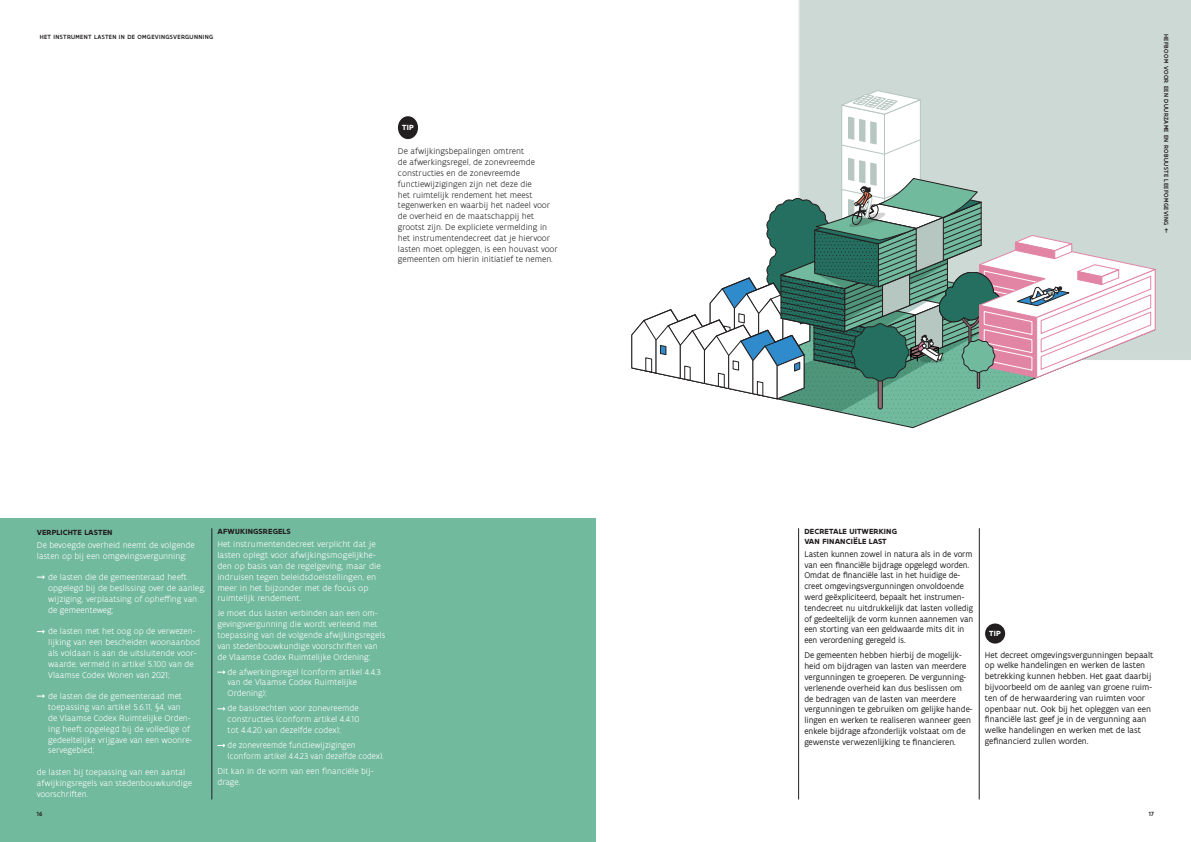
<style>
.page{position:relative;width:1191px;height:842px;background:#fff}
.page>*{position:absolute;margin:0;border:0;box-sizing:border-box;transform-origin:0 0}
.body{font:9px/10.8px "Flanders Art Sans";color:#231f20}
.master_-_paginanummering{font:300 9px/10.8px "Flanders Art Sans";color:#fff}
.body-2{font:300 9px/10.8px "Flanders Art Sans";color:#fff}
.body-3{font:300 9px/10.8px "Flanders Art Sans";color:#231f20}
.body-4{font:300 9px/10.8px "Flanders Art Sans";color:#fff;scale:.96 1}
.body_-_titel{font:700 8px/9.5px "Flanders Art Sans";letter-spacing:.015em;color:#231f20}
.master_-_paginanummering-2{font:700 8px "Flanders Art Sans";letter-spacing:.01em;color:#231f20}
.body_not{font:700 8px "Flanders Art Sans";letter-spacing:.035em;color:#fff}
.t1{font:500 6.5px "Flanders Art Sans";letter-spacing:.055em;color:#231f20}
.s1{font-family:"Apercu Pro";font-weight:700}
</style>
<div class="page">
<div style="left:0;top:519px;width:595px;height:323px;background:#72ba9d"></div>
<div style="left:798px;top:0;width:393px;height:360px;background:#cdd9d4"></div>
<hr style="left:212px;top:528px;width:1px;height:271px;background:#231f20">
<hr style="left:798px;top:528px;width:1px;height:271px;background:#231f20">
<svg style="left:837px;top:269px;width:319px;height:159px"></svg>
<svg style="left:631px;top:90px;width:524px;height:322px"></svg>
<svg style="left:217px;top:670px;width:8px;height:4px"></svg>
<svg style="left:217px;top:707px;width:8px;height:4px"></svg>
<svg style="left:217px;top:743px;width:8px;height:4px"></svg>
<div style="left:398px;top:116px;width:20px;height:23px;background:#231f20;border-radius:50%"></div>
<div style="left:985px;top:623px;width:20px;height:21px;background:#231f20;border-radius:50%"></div>
<svg style="left:37px;top:630px;width:8px;height:3px"></svg>
<svg style="left:37px;top:575px;width:8px;height:4px"></svg>
<svg style="left:37px;top:694px;width:8px;height:4px"></svg>
<hr style="left:979px;top:528px;width:1px;height:271px;background:#231f20">
<p class="t1" style="left:40px;top:33px;width:175px">HET INSTRUMENT LASTEN IN DE OMGEVINGSVERGUNNING</p>
<p class="body_not" style="left:402px;top:122px;width:13px">TIP</p>
<p class="body-3" style="left:398px;top:146px;width:162px">De afwijkingsbepalingen omtrent<br>de afwerkingsregel, de zonevreemde constructies en de zonevreemde functiewijzigingen zijn net deze die<br>het ruimtelijk rendement het meest tegenwerken en waarbij het nadeel voor de overheid en de maatschappij het grootst zijn. De expliciete vermelding in het instrumentendecreet dat je hiervoor lasten moet opleggen, is een houvast voor gemeenten om hierin initiatief te nemen.</p>
<p class="t1" style="left:1170px;top:34px;width:201px;rotate:90deg">HEFBOOM VOOR EEN DUURZAME EN ROBUUSTE LEEFOMGEVING <span class="s1">&lt;--</span></p>
<p class="body_-_titel" style="left:217px;top:527px;width:75px">AFWIJKINGSREGELS</p>
<p class="body-2" style="left:217px;top:539px;width:165px">Het instrumentendecreet verplicht dat je lasten oplegt voor afwijkingsmogelijkhe&shy;den op basis van de regelgeving, maar die indruisen tegen beleidsdoelstellingen, en meer in het bijzonder met de focus op ruimtelijk rendement.</p>
<p class="body-2" style="left:217px;top:608px;width:169px">Je moet dus lasten verbinden aan een om&shy;gevingsvergunning die wordt verleend met toepassing van de volgende afwijkingsregels van stedenbouwkundige voorschriften van de Vlaamse Codex Ruimtelijke Ordening:</p>
<p class="body-2" style="left:228px;top:666px;width:155px">de afwerkingsregel (conform artikel 4.4.3 van de Vlaamse Codex Ruimtelijke<br>Ordening);</p>
<p class="body-2" style="left:228px;top:703px;width:133px;text-align:justify">de basisrechten voor zonevreemde constructies (conform artikel 4.4.10 tot 4.4.20 van dezelfde codex);</p>
<p class="body-4" style="left:228px;top:739px;width:164px">de zonevreemde functiewijzigingen (conform artikel 4.4.23 van dezelfde codex).</p>
<p class="body-2" style="left:217px;top:765px;width:158px">Dit kan in de vorm van een financiële bij&shy;drage.</p>
<p class="body_-_titel" style="left:804px;top:527px;width:94px">DECRETALE UITWERKING<br>VAN FINANCIËLE LAST</p>
<p class="body" style="left:804px;top:548px;width:170px">Lasten kunnen zowel in natura als in de vorm van een financiële bijdrage opgelegd worden.<br>Omdat de financiële last in het huidige de&shy;creet omgevingsvergunningen onvoldoende werd geëxpliciteerd, bepaalt het instrumen&shy;tendecreet nu uitdrukkelijk dat lasten volledig of gedeeltelijk de vorm kunnen aannemen van een storting van een geldwaarde mits dit in een verordening geregeld is.</p>
<p class="body" style="left:804px;top:650px;width:170px">De gemeenten hebben hierbij de mogelijk&shy;heid om bijdragen van lasten van meerdere vergunningen te groeperen. De vergunning&shy;verlenende overheid kan dus beslissen om de bedragen van de lasten van meerdere vergunningen te gebruiken om gelijke hande&shy;lingen en werken te realiseren wanneer geen enkele bijdrage afzonderlijk volstaat om de gewenste verwezenlijking te financieren.</p>
<p class="body" style="left:985px;top:649px;width:170px">Het decreet omgevingsvergunningen bepaalt op welke handelingen en werken de lasten betrekking kunnen hebben. Het gaat daarbij bijvoorbeeld om de aanleg van groene ruim&shy;ten of de herwaardering van ruimten voor openbaar nut. Ook bij het opleggen van een financiële last geef je in de vergunning aan welke handelingen en werken met de last gefinancierd zullen worden.</p>
<p class="master_-_paginanummering-2" style="left:37px;top:527px;width:77px">VERPLICHTE LASTEN</p>
<p class="master_-_paginanummering" style="left:37px;top:540px;width:159px">De bevoegde overheid neemt de volgende lasten op bij een omgevingsvergunning:</p>
<p class="master_-_paginanummering" style="left:48px;top:572px;width:159px">de lasten die de gemeenteraad heeft opgelegd bij de beslissing over de aanleg, wijziging, verplaatsing of opheffing van de gemeenteweg;</p>
<p class="master_-_paginanummering" style="left:48px;top:626px;width:153px">de lasten met het oog op de verwezen&shy;lijking van een bescheiden woonaanbod als voldaan is aan de uitsluitende voor&shy;waarde, vermeld in artikel 5.100 van de Vlaamse Codex Wonen van 2021;</p>
<p class="master_-_paginanummering" style="left:48px;top:691px;width:146px">de lasten die de gemeenteraad met toepassing van artikel 5.6.11, §4, van<br>de Vlaamse Codex Ruimtelijke Orden&shy;ing heeft opgelegd bij de volledige of gedeeltelijke vrijgave van een woonre&shy;servegebied;</p>
<p class="master_-_paginanummering" style="left:37px;top:766px;width:157px">de lasten bij toepassing van een aantal afwijkingsregels van stedenbouwkundige voorschriften.</p>
<p class="t1" style="left:37px;top:809px;width:7px">16</p>
<p class="t1" style="left:1148px;top:809px;width:7px">17</p>
<p class="body_not" style="left:989px;top:629px;width:13px">TIP</p>
</div>
